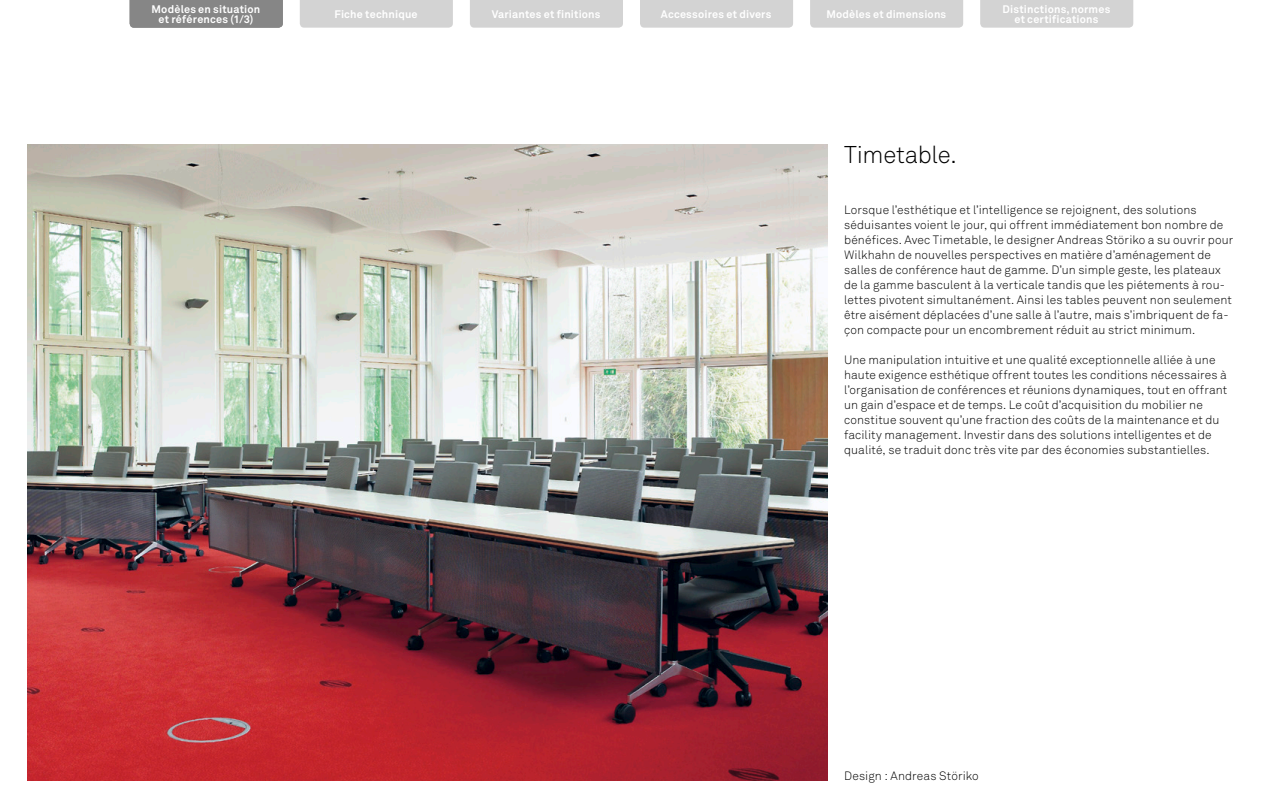
<style>
.page{position:relative;width:1263px;height:808px;background:#fff}
.page>*{position:absolute;margin:0;border:0;box-sizing:border-box;transform-origin:0 0}
.t1{font:300 24px "Akkurat Pro";letter-spacing:-.01em;color:#000}
.t2{font:300 12px/15px "Akkurat Pro";letter-spacing:.01em;color:#000}
.t3{font:700 10.8px/10.5px "Akkurat Pro";letter-spacing:.015em;color:#fff;text-align:center}
</style>
<div class="page">
<img style="left:28px;top:145px;width:799px;height:635px">
<div style="left:300px;top:0;width:153px;height:28px;background:#d3d3d3"></div>
<div style="left:470px;top:0;width:153px;height:28px;background:#d3d3d3"></div>
<div style="left:810px;top:0;width:153px;height:28px;background:#d3d3d3"></div>
<div style="left:980px;top:0;width:153px;height:28px;background:#d3d3d3"></div>
<div style="left:640px;top:0;width:153px;height:28px;background:#d3d3d3"></div>
<div style="left:130px;top:0;width:153px;height:28px;background:#868686"></div>
<p class="t3" style="left:152px;top:4px;width:110px">Modèles en situation et références (1/3)</p>
<p class="t3" style="left:171px;top:14px;width:71px">et références</p>
<p class="t3" style="left:334px;top:9px;width:85px">Fiche technique</p>
<p class="t3" style="left:492px;top:9px;width:110px">Variantes et finitions</p>
<p class="t3" style="left:826px;top:9px;width:121px">Modèles et dimensions</p>
<p class="t3" style="left:1002px;top:4px;width:109px">Distinctions,normes et certifications</p>
<p class="t3" style="left:661px;top:9px;width:112px">Accessoires et divers</p>
<h1 class="t1" style="left:844px;top:141px;width:114px">Timetable.</h1>
<p class="t2" style="left:844px;top:202px;width:391px">Lorsque l’esthétique et l’intelligence se rejoignent, des solutions séduisantes voient le jour, qui offrent immédiatement bon nombre de bénéfices. Avec Timetable, le designer Andreas Störiko a su ouvrir pour Wilkhahn de nouvelles perspectives en matière d’aménagement de salles de conférence haut de gamme. D’un simple geste, les plateaux de la gamme basculent à la verticale tandis que les piétements à rou&shy;lettes pivotent simultanément. Ainsi les tables peuvent non seulement être aisément déplacées d’une salle à l’autre, mais s’imbriquent de fa&shy;çon compacte pour un encombrement réduit au strict minimum.</p>
<p class="t2" style="left:844px;top:352px;width:385px">Une manipulation intuitive et une qualité exceptionnelle alliée à une haute exigence esthétique offrent toutes les conditions nécessaires à l’organisation de conférences et réunions dynamiques, tout en offrant un gain d’espace et de temps. Le coût d’acquisition du mobilier ne constitue souvent qu’une fraction des coûts de la maintenance et du facility management. Investir dans des solutions intelligentes et de qualité, se traduit donc très vite par des économies substantielles.</p>
<p class="t2" style="left:844px;top:769px;width:136px">Design : Andreas Störiko</p>
</div>
